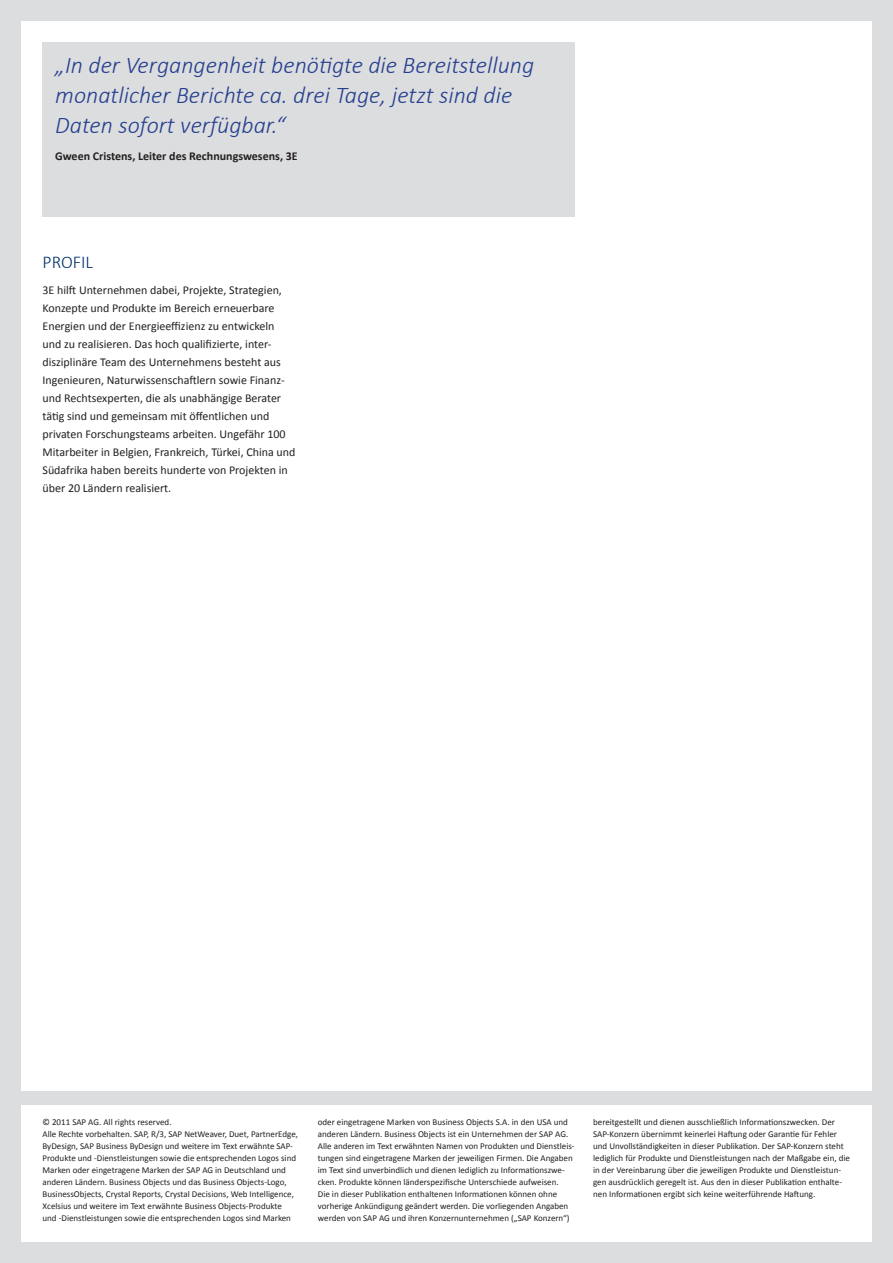
<style>
.page{position:relative;width:893px;height:1263px;background:#dcdddf}
.page>*{position:absolute;margin:0;border:0;box-sizing:border-box;transform-origin:0 0}
.t1{font:italic 300 24px/30px "Calibri";color:#253f8e}
.t2{font:300 18px "Calibri";color:#003066}
.t3{font:12px/18px "Calibri";color:#231f20}
.t4{font:700 12px "Calibri";color:#231f20}
.t5{font:9px/12px "Calibri";color:#231f20}
</style>
<div class="page">
<div style="left:21px;top:21px;width:851px;height:1069px;background:#fff"></div>
<div style="left:21px;top:1106px;width:851px;height:136px;background:#fff"></div>
<div style="left:43px;top:43px;width:532px;height:174px;background:#dcdddf"></div>
<h1 class="t1" style="left:55px;top:50px;width:480px">„In der Vergangenheit benötigte die Bereitstellung monatlicher Berichte ca. drei Tage, jetzt sind die<br>Daten sofort verfügbar.“</h1>
<h3 class="t4" style="left:55px;top:148px;width:244px">Gween Cristens, Leiter des Rechnungswesens, 3E</h3>
<h2 class="t2" style="left:43px;top:250px;width:52px">PROFIL</h2>
<p class="t3" style="left:43px;top:281px;width:254px">3E hilft Unternehmen dabei, Projekte, Strategien, Konzepte und Produkte im Bereich erneuerbare Energien und der Energieeffizienz zu entwickeln und zu realisieren. Das hoch qualifizierte, inter&shy;disziplinäre Team des Unternehmens besteht aus Ingenieuren, Naturwissenschaftlern sowie Finanz&shy;und Rechtsexperten, die als unabhängige Berater tätig sind und gemeinsam mit öffentlichen und privaten Forschungsteams arbeiten. Ungefähr 100<br>Mitarbeiter in Belgien, Frankreich, Türkei, China und Südafrika haben bereits hunderte von Projekten in über 20 Ländern realisiert.</p>
<p class="t5" style="left:43px;top:1116px;width:257px">© 2011 SAP AG. All rights reserved.<br>Alle Rechte vorbehalten. SAP, R/3, SAP NetWeaver, Duet, PartnerEdge, ByDesign, SAP Business ByDesign und weitere im Text erwähnte SAP-Produkte und -Dienstleistungen sowie die entsprechenden Logos sind Marken oder eingetragene Marken der SAP AG in Deutschland und anderen Ländern. Business Objects und das Business Objects-Logo, BusinessObjects, Crystal Reports, Crystal Decisions, Web Intelligence, Xcelsius und weitere im Text erwähnte Business Objects-Produkte und -Dienstleistungen sowie die entsprechenden Logos sind Marken</p>
<p class="t5" style="left:318px;top:1116px;width:258px">oder eingetragene Marken von Business Objects S.A. in den USA und anderen Ländern. Business Objects ist ein Unternehmen der SAP AG.<br>Alle anderen im Text erwähnten Namen von Produkten und Dienstleis&shy;tungen sind eingetragene Marken der jeweiligen Firmen. Die Angaben im Text sind unverbindlich und dienen lediglich zu Informationszwe&shy;cken. Produkte können länderspezifische Unterschiede aufweisen.<br>Die in dieser Publikation enthaltenen Informationen können ohne vorherige Ankündigung geändert werden. Die vorliegenden Angaben werden von SAP AG und ihren Konzernunternehmen („SAP Konzern“)</p>
<p class="t5" style="left:593px;top:1116px;width:258px">bereitgestellt und dienen ausschließlich Informationszwecken. Der SAP-Konzern übernimmt keinerlei Haftung oder Garantie für Fehler und Unvollständigkeiten in dieser Publikation. Der SAP-Konzern steht lediglich für Produkte und Dienstleistungen nach der Maßgabe ein, die in der Vereinbarung über die jeweiligen Produkte und Dienstleistun&shy;gen ausdrücklich geregelt ist. Aus den in dieser Publikation enthalte&shy;nen Informationen ergibt sich keine weiterführende Haftung.</p>
</div>
